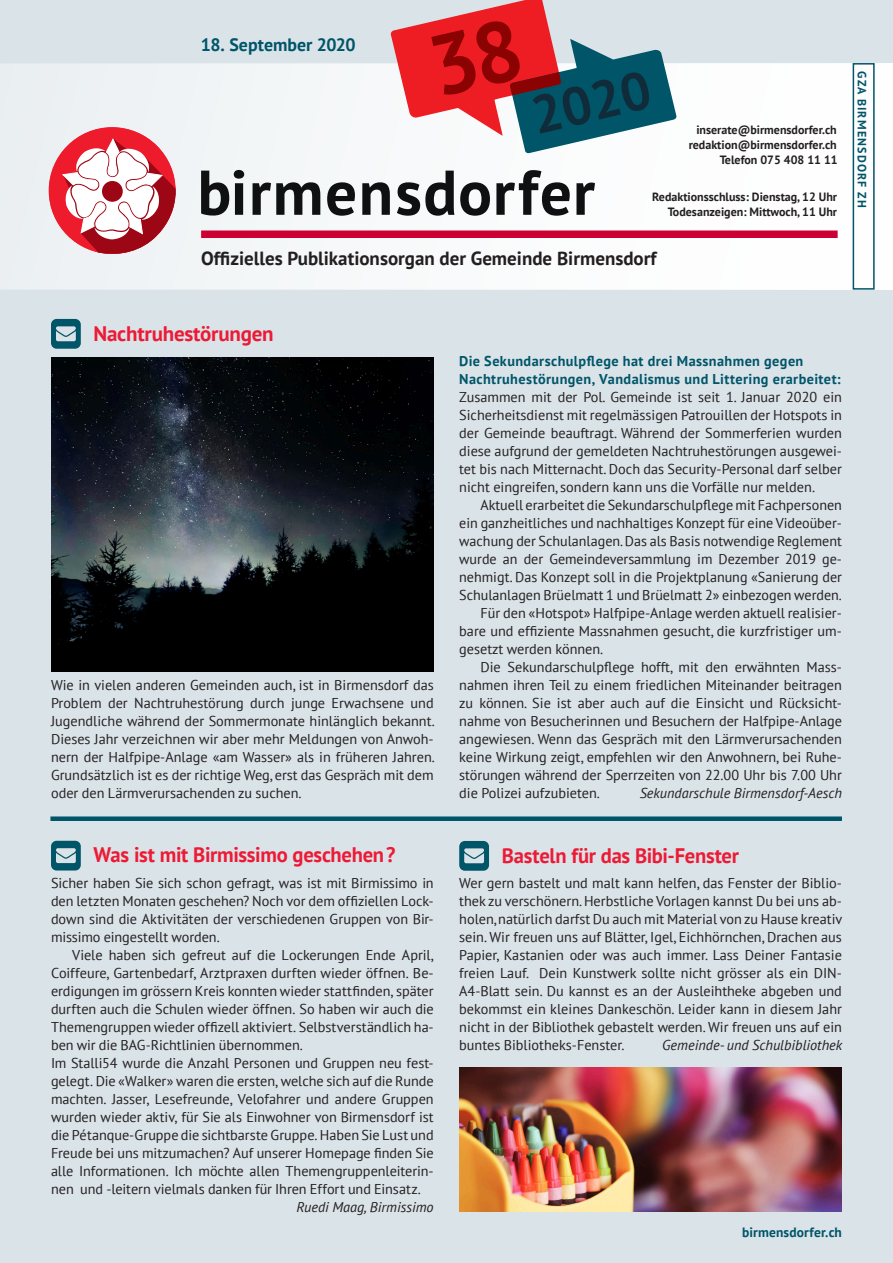
<style>
.page{position:relative;width:893px;height:1263px;background:#dae3e8}
.page>*{position:absolute;margin:0;border:0;box-sizing:border-box;transform-origin:0 0}
.t1{font:700 53.25px "PT Sans";color:#102c3a}
.t2{font:700 21px "PT Sans";letter-spacing:-.015em;color:#ed1a35}
.t3{font:700 19.05px "PT Sans";color:#231f20}
.t4{font:700 17.85px "PT Sans";color:#005569}
.t5{font:14.25px/18px "PT Sans";color:#231f20;text-align:justify}
.t6{font:700 14.25px/18px "PT Sans";letter-spacing:.03em;color:#005569}
.t7{font:italic 14.25px "PT Sans";color:#231f20}
.t8{font:700 13.5px "PT Sans";letter-spacing:.01em;color:#005569}
.t9{font:700 12px/15px "PT Sans";color:#231f20;text-align:right}
.t10{font:700 12px "PT Sans";letter-spacing:.1em;color:#005569}
</style>
<div class="page">
<div style="left:0;top:63px;width:893px;height:226px;background:linear-gradient(to right,#edf1f3,#fff)"></div>
<div style="left:201px;top:230px;width:637px;height:8px;background:#c03"></div>
<svg style="left:201px;top:170px;width:43px;height:46px;background:#76787a"></svg>
<svg style="left:253px;top:182px;width:67px;height:33px;background:#76797a"></svg>
<svg style="left:327px;top:182px;width:28px;height:34px"></svg>
<svg style="left:362px;top:182px;width:28px;height:33px"></svg>
<svg style="left:397px;top:171px;width:57px;height:45px;background:#888a8b"></svg>
<svg style="left:460px;top:182px;width:30px;height:34px"></svg>
<svg style="left:496px;top:170px;width:74px;height:46px;background:#989a9b"></svg>
<svg style="left:576px;top:183px;width:19px;height:32px"></svg>
<div style="left:49px;top:127px;width:127px;height:127px;background:#ee1b2d;border-radius:50%"></div>
<svg style="left:62px;top:136px;width:115px;height:118px"></svg>
<div style="left:853px;top:63px;width:22px;height:227px;border:2px solid #005569"></div>
<svg style="left:51px;top:841px;width:30px;height:29px"></svg>
<div style="left:50px;top:816px;width:792px;height:5px;background:#005569"></div>
<svg style="left:51px;top:319px;width:30px;height:30px"></svg>
<img style="left:51px;top:357px;width:383px;height:315px">
<svg style="left:459px;top:841px;width:30px;height:30px"></svg>
<img style="left:459px;top:1068px;width:383px;height:144px">
<svg style="left:391px;top:0;width:285px;height:153px"></svg>
<p class="t4" style="left:201px;top:33px;width:156px">18. September 2020</p>
<h1 class="t1" style="left:525px;top:82px;width:122px;rotate:-13deg">2020</h1>
<p class="t9" style="left:689px;top:122px;width:150px">inserate@birmensdorfer.ch redaktion@birmensdorfer.ch<br>Telefon 075 408 11 11</p>
<p class="t9" style="left:652px;top:189px;width:186px">Redaktionsschluss: Dienstag, 12 Uhr<br>Todesanzeigen: Mittwoch, 11 Uhr</p>
<h3 class="t3" style="left:201px;top:245px;width:457px">Offizielles Publikationsorgan der Gemeinde Birmensdorf</h3>
<p class="t10" style="left:870px;top:71px;width:137px;rotate:90deg">GZA BIRMENSDORF ZH</p>
<h2 class="t2" style="left:94px;top:319px;width:182px">Nachtruhestörungen</h2>
<p class="t5" style="left:51px;top:675px;width:385px">Wie in vielen anderen Gemeinden auch, ist in Birmensdorf das Problem der Nachtruhestörung durch junge Erwachsene und Jugendliche während der Sommermonate hinlänglich bekannt.<br>Dieses Jahr verzeichnen wir aber mehr Meldungen von Anwoh&shy;nern der Halfpipe-Anlage «am Wasser» als in früheren Jahren.<br>Grundsätzlich ist es der richtige Weg, erst das Gespräch mit dem oder den Lärmverursachenden zu suchen.</p>
<h2 class="t2" style="left:94px;top:841px;width:304px">Was ist mit Birmissimo geschehen?</h2>
<p class="t5" style="left:51px;top:873px;width:384px">Sicher haben Sie sich schon gefragt, was ist mit Birmissimo in den letzten Monaten geschehen? Noch vor dem offiziellen Lock&shy;down sind die Aktivitäten der verschiedenen Gruppen von Bir&shy;missimo eingestellt worden.</p>
<p class="t5" style="left:51px;top:945px;width:384px;text-align:left;text-indent:21px">Viele haben sich gefreut auf die Lockerungen Ende April, Coiffeure, Gartenbedarf, Arztpraxen durften wieder öffnen. Be&shy;erdigungen im grössern Kreis konnten wieder stattfinden, später durften auch die Schulen wieder öffnen. So haben wir auch die Themengruppen wieder offizell aktiviert. Selbstverständlich ha&shy;ben wir die BAG-Richtlinien übernommen.<br>Im Stalli54 wurde die Anzahl Personen und Gruppen neu fest&shy;gelegt. Die «Walker» waren die ersten, welche sich auf die Runde machten. Jasser, Lesefreunde, Velofahrer und andere Gruppen wurden wieder aktiv, für Sie als Einwohner von Birmensdorf ist die Pétanque-Gruppe die sichtbarste Gruppe. Haben Sie Lust und Freude bei uns mitzumachen? Auf unserer Homepage finden Sie alle Informationen. Ich möchte allen Themengruppenleiterin&shy;nen und -leitern vielmals danken für Ihren Effort und Einsatz.</p>
<p class="t7" style="left:296px;top:1197px;width:139px">Ruedi Maag, Birmissimo</p>
<p class="t6" style="left:459px;top:351px;width:383px">Die Sekundarschulpflege hat drei Massnahmen gegen<br>Nachtruhestörungen, Vandalismus und Littering erarbeitet:</p>
<p class="t5" style="left:459px;top:387px;width:384px">Zusammen mit der Pol. Gemeinde ist seit 1. Januar 2020 ein Sicherheitsdienst mit regelmässigen Patrouillen der Hotspots in der Gemeinde beauftragt. Während der Sommerferien wurden diese aufgrund der gemeldeten Nachtruhestörungen ausgewei&shy;tet bis nach Mitternacht. Doch das Security-Personal darf selber nicht eingreifen, sondern kann uns die Vorfälle nur melden.</p>
<p class="t5" style="left:480px;top:495px;width:363px">Aktuell erarbeitet die Sekundarschulpflege mit Fachpersonen</p>
<p class="t5" style="left:459px;top:513px;width:384px">ein ganzheitliches und nachhaltiges Konzept für eine Videoüber-</p>
<p class="t5" style="left:459px;top:531px;width:384px">wachung der Schulanlagen. Das als Basis notwendige Reglement</p>
<p class="t5" style="left:459px;top:549px;width:384px">wurde an der Gemeindeversammlung im Dezember 2019 ge-</p>
<p class="t5" style="left:459px;top:567px;width:384px">nehmigt. Das Konzept soll in die Projektplanung «Sanierung der</p>
<p class="t5" style="left:459px;top:585px;width:384px">Schulanlagen Brüelmatt 1 und Brüelmatt 2» einbezogen werden.</p>
<p class="t5" style="left:480px;top:603px;width:363px">Für den «Hotspot» Halfpipe-Anlage werden aktuell realisier-</p>
<p class="t5" style="left:459px;top:621px;width:384px">bare und effiziente Massnahmen gesucht, die kurzfristiger um-</p>
<p class="t5" style="left:459px;top:639px;width:146px">gesetzt werden können.</p>
<p class="t5" style="left:480px;top:657px;width:363px">Die Sekundarschulpflege hofft, mit den erwähnten Mass-</p>
<p class="t5" style="left:459px;top:675px;width:384px">nahmen ihren Teil zu einem friedlichen Miteinander beitragen</p>
<p class="t5" style="left:459px;top:693px;width:384px">zu können. Sie ist aber auch auf die Einsicht und Rücksicht-</p>
<p class="t5" style="left:459px;top:711px;width:384px">nahme von Besucherinnen und Besuchern der Halfpipe-Anlage</p>
<p class="t5" style="left:459px;top:729px;width:384px">angewiesen. Wenn das Gespräch mit den Lärmverursachenden</p>
<p class="t5" style="left:459px;top:747px;width:384px">keine Wirkung zeigt, empfehlen wir den Anwohnern, bei Ruhe-</p>
<p class="t5" style="left:459px;top:765px;width:384px">störungen während der Sperrzeiten von 22.00 Uhr bis 7.00 Uhr</p>
<p class="t5" style="left:459px;top:783px;width:142px">die Polizei aufzubieten.</p>
<p class="t7" style="left:640px;top:783px;width:204px">Sekundarschule Birmensdorf-Aesch</p>
<h2 class="t2" style="left:502px;top:841px;width:239px">Basteln für das Bibi-Fenster</h2>
<p class="t5" style="left:459px;top:873px;width:385px">Wer gern bastelt und malt kann helfen, das Fenster der Biblio&shy;thek zu verschönern. Herbstliche Vorlagen kannst Du bei uns ab&shy;holen, natürlich darfst Du auch mit Material von zu Hause kreativ sein. Wir freuen uns auf Blätter, Igel, Eichhörnchen, Drachen aus Papier, Kastanien oder was auch immer. Lass Deiner Fantasie freien Lauf. Dein Kunstwerk sollte nicht grösser als ein DIN-A4-Blatt sein. Du kannst es an der Ausleihtheke abgeben und bekommst ein kleines Dankeschön. Leider kann in diesem Jahr nicht in der Bibliothek gebastelt werden. Wir freuen uns auf ein buntes Bibliotheks-Fenster.</p>
<p class="t7" style="left:662px;top:1035px;width:181px">Gemeinde- und Schulbibliothek</p>
<p class="t8" style="left:742px;top:1224px;width:101px">birmensdorfer.ch</p>
</div>
